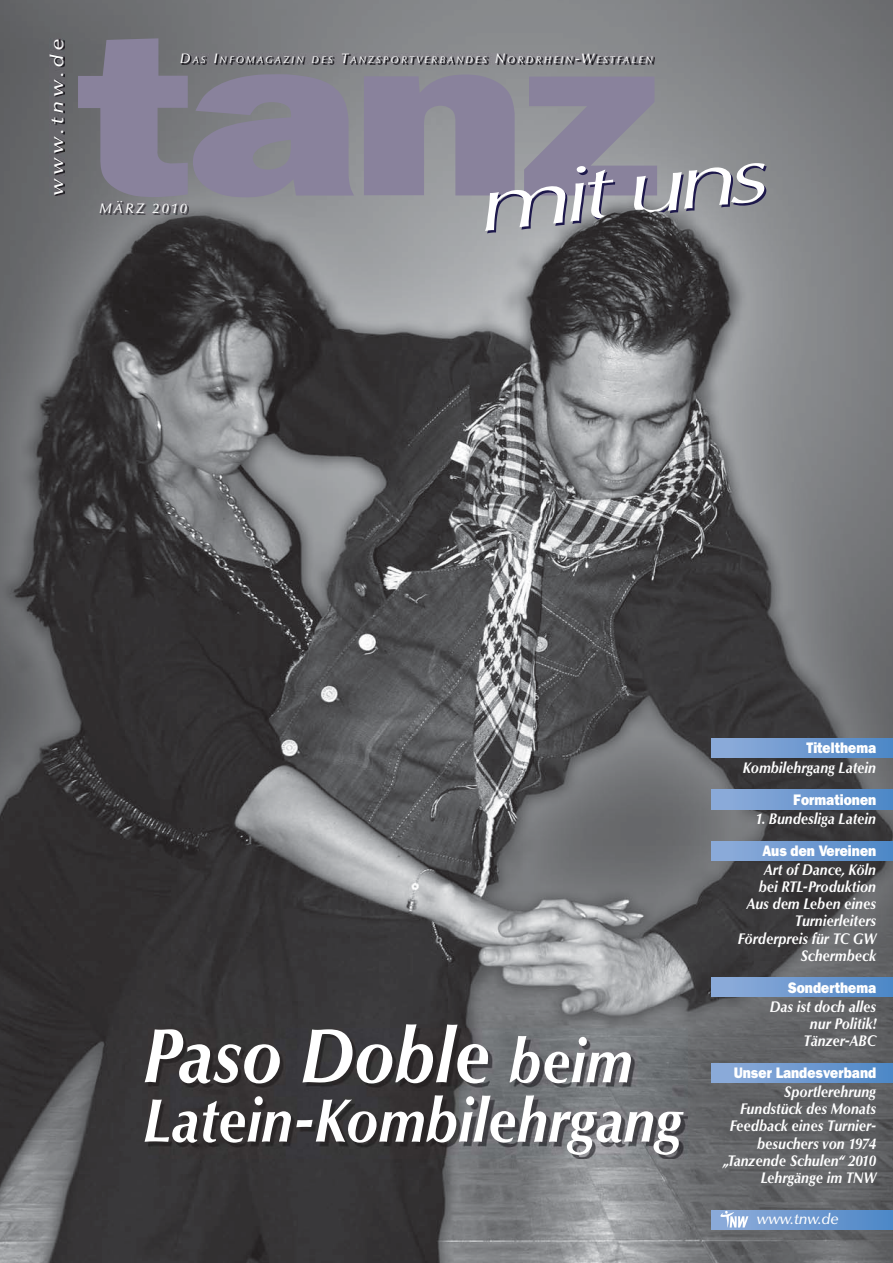
<style>
.page{position:relative;width:893px;height:1263px;background:#fff}
.page>*{position:absolute;margin:0;border:0;box-sizing:border-box;transform-origin:0 0}
.t1{font:italic 700 75px "Optima BQ";color:#fff;scale:.9 1}
.t2{font:italic 700 60px "Optima BQ";color:#fff;scale:.9 1}
.t3{font:italic 500 18px "Optima BQ";color:#fff;scale:1.2 1}
.t4{font:italic 700 15px/17.1px "Optima BQ";color:#fff;text-align:right;scale:.9 1}
.t5{font:800 15px "Franklin ITCBQ";color:#fff;scale:.9 1}
.t6{font:italic 500 15px "Optima BQ";color:#fff}
.t7{font:italic 500 13.5px "Optima BQ";letter-spacing:.165em;color:#fff}
.t8{font:italic 500 9.45px "Optima BQ";letter-spacing:.255em;color:#fff}
.s1{font-size:13.5px}
.s2{font-size:60px}
</style>
<div class="page">
<img style="left:0;top:0;width:893px;height:1263px">
<img style="left:50px;top:39px;width:14px;height:156px">
<svg style="left:78px;top:38px;width:276px;height:159px;background:#827f90"></svg>
<svg style="left:364px;top:75px;width:402px;height:158px;background:#92909d"></svg>
<img style="left:181px;top:54px;width:473px;height:10px">
<svg style="left:712px;top:1210px;width:181px;height:19px;background:#6a97cf"></svg>
<img style="left:720px;top:1211px;width:28px;height:17px">
<img style="left:148px;top:1028px;width:540px;height:131px">
<img style="left:535px;top:209px;width:172px;height:43px">
<img style="left:100px;top:201px;width:88px;height:14px">
<div style="left:712px;top:738px;width:181px;height:19px;background:linear-gradient(to right,#90adda,#4d87c7)"></div>
<div style="left:712px;top:790px;width:181px;height:19px;background:linear-gradient(to right,#90adda,#4d87c7)"></div>
<div style="left:712px;top:842px;width:181px;height:19px;background:linear-gradient(to right,#90adda,#4d87c7)"></div>
<div style="left:712px;top:978px;width:181px;height:19px;background:linear-gradient(to right,#90adda,#4d87c7)"></div>
<div style="left:711px;top:1063px;width:182px;height:19px;background:linear-gradient(to right,#90adda,#4e87c7)"></div>
<p class="t3" style="left:50px;top:196px;width:132px;rotate:-90deg">www.tnw.de</p>
<p class="t8" style="left:180px;top:56px;width:474px"><span class="s1">D</span>AS <span class="s1">I</span>NFOMAGAZIN DES <span class="s1">T</span>ANZSPORTVERBANDES <span class="s1">N</span>ORDRHEIN<span class="s1">-W</span>ESTFALEN</p>
<p class="t7" style="left:100px;top:203px;width:89px">MÄRZ 2010</p>
<h1 class="t1" style="left:145px;top:1022px;width:545px">Paso Doble <span class="s2">beim</span></h1>
<h2 class="t2" style="left:145px;top:1094px;width:600px">Latein-Kombilehrgang</h2>
<p class="t5" style="left:806px;top:743px;width:79px">Titelthema</p>
<p class="t4" style="left:743px;top:760px;width:149px">Kombilehrgang Latein</p>
<p class="t5" style="left:793px;top:794px;width:94px">Formationen</p>
<p class="t4" style="left:756px;top:811px;width:136px">1. Bundesliga Latein</p>
<p class="t5" style="left:762px;top:845px;width:128px">Aus den Vereinen</p>
<p class="t4" style="left:738px;top:862px;width:155px">Art of Dance, Köln<br>bei RTL-Produktion<br>Aus dem Leben eines<br>Turnierleiters<br>Förderpreis für TC GW<br>Schermbeck</p>
<p class="t5" style="left:788px;top:982px;width:100px">Sonderthema</p>
<p class="t4" style="left:770px;top:999px;width:120px">Das ist doch alles nur Politik!<br>Tänzer-ABC</p>
<p class="t5" style="left:734px;top:1067px;width:160px">Unser Landesverband</p>
<p class="t4" style="left:723px;top:1084px;width:171px">Sportlerehrung<br>Fundstück des Monats<br>Feedback eines Turnier&shy;besuchers von 1974 „Tanzende Schulen“ 2010<br>Lehrgänge im TNW</p>
<p class="t6" style="left:756px;top:1212px;width:83px">www.tnw.de</p>
</div>
